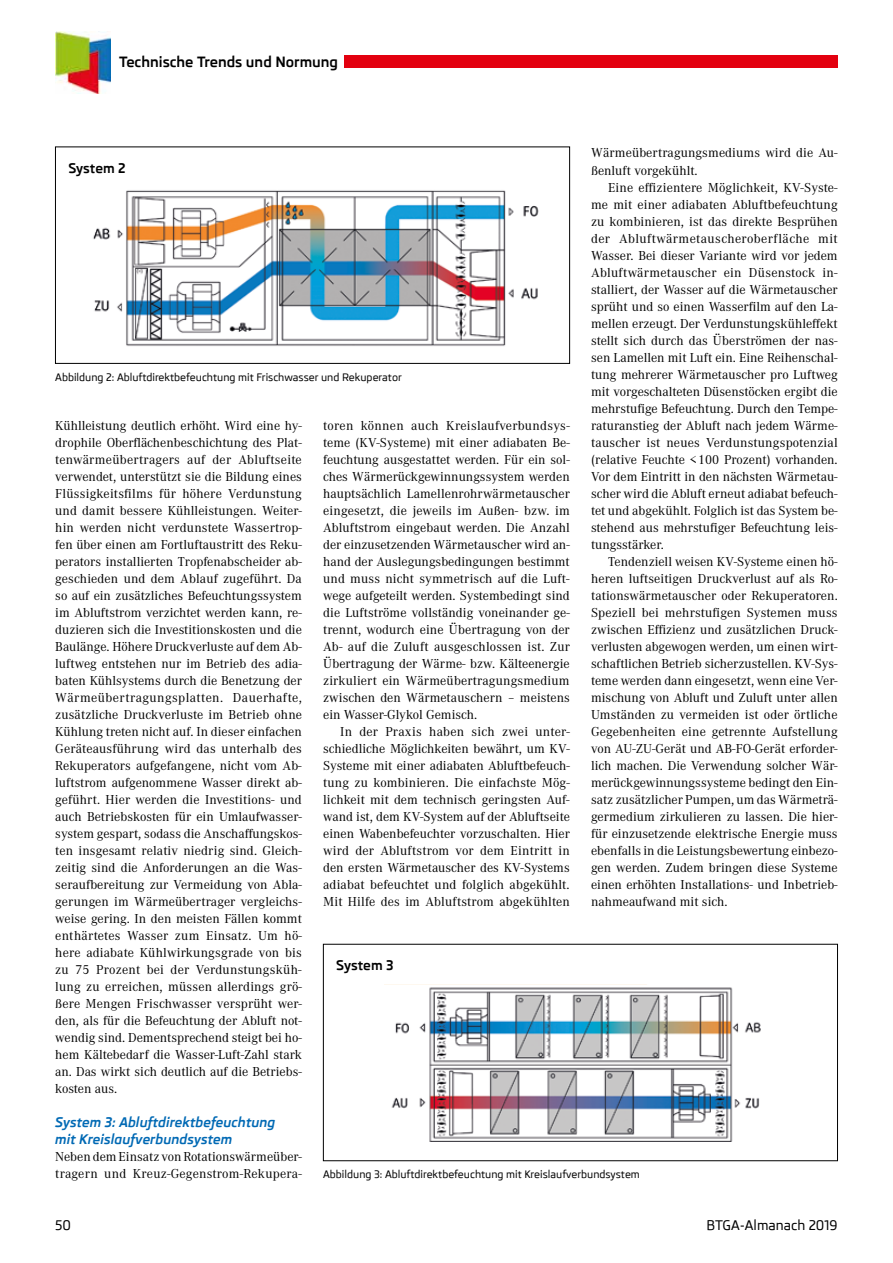
<style>
.page{position:relative;width:893px;height:1263px;background:#fff}
.page>*{position:absolute;margin:0;border:0;box-sizing:border-box;transform-origin:0 0}
.t1{font:700 14.4px "Skoda Pro";color:#000}
.t2{font:13.5px/17px "Corporate A";color:#000;text-align:justify}
.t3{font:italic 700 13.5px/17px "Skoda Pro";color:#0069b4}
.t4{font:500 13.5px "Skoda Pro";color:#000}
.t5{font:700 13.5px "Skoda Pro";color:#000}
.t6{font:500 10.5px "Skoda Pro";color:#000}
</style>
<div class="page">
<div style="left:344px;top:56px;width:494px;height:12px;background:#e3000f"></div>
<img style="left:55px;top:32px;width:55px;height:61px">
<div style="left:55px;top:147px;width:515px;height:217px;border:1px solid #000"></div>
<img style="left:93px;top:190px;width:446px;height:156px">
<img style="left:384px;top:984px;width:377px;height:158px">
<p class="t1" style="left:119px;top:53px;width:221px">Technische Trends und Normung</p>
<p class="t2" style="left:591px;top:145px;width:248px">Wärmeübertragungsmediums wird die Au&shy;ßenluft vorgekühlt.</p>
<p class="t2" style="left:591px;top:179px;width:248px;text-indent:17px">Eine effizientere Möglichkeit, KV-Syste&shy;me mit einer adiabaten Abluftbefeuchtung zu kombinieren, ist das direkte Besprühen der Abluftwärmetauscheroberfläche mit Wasser. Bei dieser Variante wird vor jedem Abluftwärmetauscher ein Düsenstock in&shy;stalliert, der Wasser auf die Wärmetauscher sprüht und so einen Wasserfilm auf den La&shy;mellen erzeugt. Der Verdunstungskühleffekt stellt sich durch das Überströmen der nas&shy;sen Lamellen mit Luft ein. Eine Reihenschal&shy;tung mehrerer Wärmetauscher pro Luftweg mit vorgeschalteten Düsenstöcken ergibt die mehrstufige Befeuchtung. Durch den Tempe&shy;raturanstieg der Abluft nach jedem Wärme&shy;tauscher ist neues Verdunstungspotenzial (relative Feuchte &lt;100 Prozent) vorhanden.<br>Vor dem Eintritt in den nächsten Wärmetau&shy;scher wird die Abluft erneut adiabat befeuch&shy;tet und abgekühlt. Folglich ist das System be&shy;stehend aus mehrstufiger Befeuchtung leis&shy;tungsstärker.</p>
<p class="t2" style="left:591px;top:553px;width:248px;text-indent:17px">Tendenziell weisen KV-Systeme einen hö&shy;heren luftseitigen Druckverlust auf als Ro&shy;tationswärmetauscher oder Rekuperatoren.<br>Speziell bei mehrstufigen Systemen muss zwischen Effizienz und zusätzlichen Druck&shy;verlusten abgewogen werden, um einen wirt&shy;schaftlichen Betrieb sicherzustellen. KV-Sys&shy;teme werden dann eingesetzt, wenn eine Ver&shy;mischung von Abluft und Zuluft unter allen Umständen zu vermeiden ist oder örtliche Gegebenheiten eine getrennte Aufstellung von AU-ZU-Gerät und AB-FO-Gerät erforder&shy;lich machen. Die Verwendung solcher Wär&shy;merückgewinnungssysteme bedingt den Ein&shy;satz zusätzlicher Pumpen, um das Wärmeträ&shy;germedium zirkulieren zu lassen. Die hier&shy;für einzusetzende elektrische Energie muss ebenfalls in die Leistungsbewertung einbezo&shy;gen werden. Zudem bringen diese Systeme einen erhöhten Installations- und Inbetrieb&shy;nahmeaufwand mit sich.</p>
<p class="t5" style="left:68px;top:160px;width:59px">System 2</p>
<p class="t6" style="left:55px;top:371px;width:348px">Abbildung 2: Abluftdirektbefeuchtung mit Frischwasser und Rekuperator</p>
<p class="t2" style="left:55px;top:417px;width:248px">Kühlleistung deutlich erhöht. Wird eine hy&shy;drophile Oberflächenbeschichtung des Plat&shy;tenwärmeübertragers auf der Abluftseite verwendet, unterstützt sie die Bildung eines Flüssigkeitsfilms für höhere Verdunstung und damit bessere Kühlleistungen. Weiter&shy;hin werden nicht verdunstete Wassertrop&shy;fen über einen am Fortluftaustritt des Reku&shy;perators installierten Tropfenabscheider ab&shy;geschieden und dem Ablauf zugeführt. Da so auf ein zusätzliches Befeuchtungssystem im Abluftstrom verzichtet werden kann, re&shy;duzieren sich die Investitionskosten und die Baulänge. Höhere Druckverluste auf dem Ab&shy;luftweg entstehen nur im Betrieb des adia&shy;baten Kühlsystems durch die Benetzung der Wärmeübertragungsplatten. Dauerhafte, zusätzliche Druckverluste im Betrieb ohne Kühlung treten nicht auf. In dieser einfachen Geräteausführung wird das unterhalb des Rekuperators aufgefangene, nicht vom Ab&shy;luftstrom aufgenommene Wasser direkt ab&shy;geführt. Hier werden die Investitions- und auch Betriebskosten für ein Umlaufwasser&shy;system gespart, sodass die Anschaffungskos&shy;ten insgesamt relativ niedrig sind. Gleich&shy;zeitig sind die Anforderungen an die Was&shy;seraufbereitung zur Vermeidung von Abla&shy;gerungen im Wärmeübertrager vergleichs&shy;weise gering. In den meisten Fällen kommt enthärtetes Wasser zum Einsatz. Um hö&shy;here adiabate Kühlwirkungsgrade von bis zu 75 Prozent bei der Verdunstungsküh&shy;lung zu erreichen, müssen allerdings grö&shy;ßere Mengen Frischwasser versprüht wer&shy;den, als für die Befeuchtung der Abluft not&shy;wendig sind. Dementsprechend steigt bei ho&shy;hem Kältebedarf die Wasser-Luft-Zahl stark an. Das wirkt sich deutlich auf die Betriebs&shy;kosten aus.</p>
<p class="t3" style="left:55px;top:1114px;width:222px">System 3: Abluftdirektbefeuchtung mit Kreislaufverbundsystem</p>
<p class="t2" style="left:55px;top:1148px;width:248px">Neben dem Einsatz von Rotationswärmeüber&shy;tragern und Kreuz-Gegenstrom-Rekupera-</p>
<p class="t2" style="left:323px;top:417px;width:248px">toren können auch Kreislaufverbundsys&shy;teme (KV-Systeme) mit einer adiabaten Be&shy;feuchtung ausgestattet werden. Für ein sol&shy;ches Wärmerückgewinnungssystem werden hauptsächlich Lamellenrohrwärmetauscher eingesetzt, die jeweils im Außen- bzw. im Abluftstrom eingebaut werden. Die Anzahl der einzusetzenden Wärmetauscher wird an&shy;hand der Auslegungsbedingungen bestimmt und muss nicht symmetrisch auf die Luft&shy;wege aufgeteilt werden. Systembedingt sind die Luftströme vollständig voneinander ge&shy;trennt, wodurch eine Übertragung von der Ab- auf die Zuluft ausgeschlossen ist. Zur Übertragung der Wärme- bzw. Kälteenergie zirkuliert ein Wärmeübertragungsmedium zwischen den Wärmetauschern – meistens ein Wasser-Glykol Gemisch.</p>
<p class="t2" style="left:323px;top:723px;width:248px;text-indent:17px">In der Praxis haben sich zwei unter&shy;schiedliche Möglichkeiten bewährt, um KV-Systeme mit einer adiabaten Abluftbefeuch&shy;tung zu kombinieren. Die einfachste Mög&shy;lichkeit mit dem technisch geringsten Auf&shy;wand ist, dem KV-System auf der Abluftseite einen Wabenbefeuchter vorzuschalten. Hier wird der Abluftstrom vor dem Eintritt in den ersten Wärmetauscher des KV-Systems adiabat befeuchtet und folglich abgekühlt.<br>Mit Hilfe des im Abluftstrom abgekühlten</p>
<p class="t5" style="left:336px;top:957px;width:59px">System 3</p>
<p class="t6" style="left:323px;top:1168px;width:318px">Abbildung 3: Abluftdirektbefeuchtung mit Kreislaufverbundsystem</p>
<p class="t4" style="left:55px;top:1217px;width:17px">50</p>
<p class="t4" style="left:707px;top:1217px;width:133px">BTGA-Almanach 2019</p>
</div>
